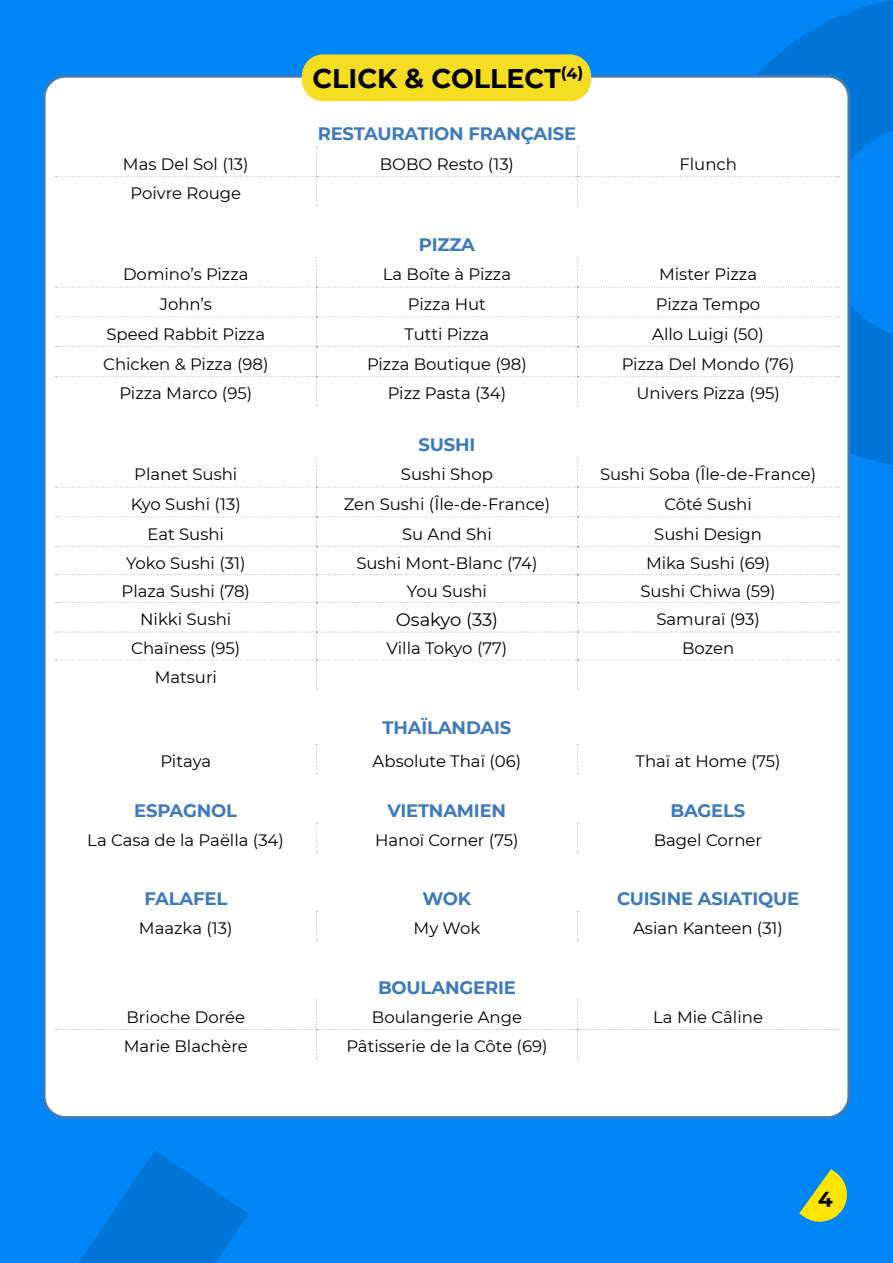
<style>
.page{position:relative;width:893px;height:1263px;background:#0086f7}
.page>*{position:absolute;margin:0;border:0;box-sizing:border-box;transform-origin:0 0}
.t1{font:700 27px "Montserrat";color:#020203}
.t2{font:700 18px "Montserrat";letter-spacing:-.01em;color:#3b7abe}
.t3{font:18px "Montserrat";color:#000}
.t4{font:16.5px "Montserrat";color:#000}
</style>
<div class="page">
<svg style="left:696px;top:0;width:197px;height:465px;fill:#007ad8"></svg>
<div style="left:44px;top:76px;width:805px;height:1041px;background:#fff;border-radius:21px"></div>
<svg style="left:56px;top:147px;width:783px;height:59px"></svg>
<svg style="left:56px;top:257px;width:783px;height:149px"></svg>
<svg style="left:56px;top:457px;width:783px;height:233px"></svg>
<svg style="left:79px;top:1150px;width:170px;height:113px"></svg>
<div style="left:302px;top:54px;width:289px;height:47px;background:#f4dd22;border-radius:21px"></div>
<svg style="left:316px;top:823px;width:1px;height:30px"></svg>
<svg style="left:577px;top:823px;width:1px;height:30px"></svg>
<svg style="left:316px;top:911px;width:1px;height:30px"></svg>
<svg style="left:577px;top:911px;width:1px;height:30px"></svg>
<svg style="left:56px;top:1000px;width:783px;height:59px"></svg>
<svg style="left:316px;top:744px;width:1px;height:30px"></svg>
<svg style="left:577px;top:744px;width:1px;height:30px"></svg>
<svg style="left:799px;top:1169px;width:48px;height:53px"></svg>
<h1 class="t1" style="left:312px;top:59px;width:272px">CLICK &amp; COLLECT<sup>(4)</sup></h1>
<p class="t2" style="left:318px;top:121px;width:260px">RESTAURATION FRANÇAISE</p>
<p class="t4" style="left:123px;top:152px;width:127px">Mas Del Sol (13)</p>
<p class="t4" style="left:380px;top:152px;width:136px">BOBO Resto (13)</p>
<p class="t4" style="left:679px;top:152px;width:59px">Flunch</p>
<p class="t4" style="left:130px;top:182px;width:112px">Poivre Rouge</p>
<p class="t2" style="left:419px;top:232px;width:58px">PIZZA</p>
<p class="t4" style="left:123px;top:263px;width:127px">Domino’s Pizza</p>
<p class="t4" style="left:383px;top:263px;width:130px">La Boîte à Pizza</p>
<p class="t4" style="left:659px;top:263px;width:100px">Mister Pizza</p>
<p class="t4" style="left:160px;top:293px;width:54px">John’s</p>
<p class="t4" style="left:408px;top:293px;width:80px">Pizza Hut</p>
<p class="t4" style="left:656px;top:293px;width:106px">Pizza Tempo</p>
<p class="t4" style="left:106px;top:323px;width:160px">Speed Rabbit Pizza</p>
<p class="t4" style="left:405px;top:323px;width:86px">Tutti Pizza</p>
<p class="t4" style="left:652px;top:323px;width:113px">Allo Luigi (50)</p>
<p class="t4" style="left:103px;top:352px;width:167px">Chicken &amp; Pizza (98)</p>
<p class="t4" style="left:367px;top:352px;width:161px">Pizza Boutique (98)</p>
<p class="t4" style="left:622px;top:352px;width:174px">Pizza Del Mondo (76)</p>
<p class="t4" style="left:119px;top:382px;width:134px">Pizza Marco (95)</p>
<p class="t4" style="left:388px;top:382px;width:120px">Pizz Pasta (34)</p>
<p class="t4" style="left:636px;top:382px;width:145px">Univers Pizza (95)</p>
<p class="t2" style="left:418px;top:432px;width:58px">SUSHI</p>
<p class="t4" style="left:134px;top:463px;width:105px">Planet Sushi</p>
<p class="t4" style="left:401px;top:463px;width:94px">Sushi Shop</p>
<p class="t4" style="left:600px;top:463px;width:218px">Sushi Soba (Île-de-France)</p>
<p class="t4" style="left:131px;top:493px;width:112px">Kyo Sushi (13)</p>
<p class="t4" style="left:344px;top:493px;width:208px">Zen Sushi (Île-de-France)</p>
<p class="t4" style="left:664px;top:493px;width:89px">Côté Sushi</p>
<p class="t4" style="left:147px;top:522px;width:78px">Eat Sushi</p>
<p class="t4" style="left:402px;top:522px;width:91px">Su And Shi</p>
<p class="t4" style="left:654px;top:522px;width:109px">Sushi Design</p>
<p class="t4" style="left:126px;top:551px;width:121px">Yoko Sushi (31)</p>
<p class="t4" style="left:356px;top:551px;width:183px">Sushi Mont-Blanc (74)</p>
<p class="t4" style="left:646px;top:551px;width:126px">Mika Sushi (69)</p>
<p class="t4" style="left:121px;top:579px;width:130px">Plaza Sushi (78)</p>
<p class="t4" style="left:407px;top:579px;width:82px">You Sushi</p>
<p class="t4" style="left:640px;top:579px;width:137px">Sushi Chiwa (59)</p>
<p class="t4" style="left:140px;top:608px;width:93px">Nikki Sushi</p>
<p class="t3" style="left:396px;top:607px;width:104px">Osakyo (33)</p>
<p class="t4" style="left:656px;top:608px;width:105px">Samuraï (93)</p>
<p class="t4" style="left:131px;top:637px;width:111px">Chaïness (95)</p>
<p class="t4" style="left:387px;top:637px;width:122px">Villa Tokyo (77)</p>
<p class="t4" style="left:682px;top:637px;width:54px">Bozen</p>
<p class="t4" style="left:155px;top:665px;width:64px">Matsuri</p>
<p class="t2" style="left:383px;top:715px;width:130px">THAÏLANDAIS</p>
<p class="t4" style="left:160px;top:750px;width:52px">Pitaya</p>
<p class="t4" style="left:373px;top:750px;width:150px">Absolute Thaï (06)</p>
<p class="t4" style="left:636px;top:750px;width:147px">Thaï at Home (75)</p>
<p class="t2" style="left:134px;top:797px;width:104px">ESPAGNOL</p>
<p class="t2" style="left:387px;top:797px;width:120px">VIETNAMIEN</p>
<p class="t2" style="left:671px;top:797px;width:76px">BAGELS</p>
<p class="t4" style="left:87px;top:828px;width:198px">La Casa de la Paëlla (34)</p>
<p class="t4" style="left:375px;top:828px;width:145px">Hanoï Corner (75)</p>
<p class="t4" style="left:654px;top:828px;width:110px">Bagel Corner</p>
<p class="t2" style="left:144px;top:885px;width:84px">FALAFEL</p>
<p class="t2" style="left:423px;top:885px;width:50px">WOK</p>
<p class="t2" style="left:617px;top:885px;width:184px">CUISINE ASIATIQUE</p>
<p class="t4" style="left:139px;top:916px;width:95px">Maazka (13)</p>
<p class="t4" style="left:414px;top:916px;width:68px">My Wok</p>
<p class="t4" style="left:633px;top:916px;width:151px">Asian Kanteen (31)</p>
<p class="t2" style="left:378px;top:974px;width:139px">BOULANGERIE</p>
<p class="t4" style="left:126px;top:1005px;width:120px">Brioche Dorée</p>
<p class="t4" style="left:372px;top:1005px;width:152px">Boulangerie Ange</p>
<p class="t4" style="left:653px;top:1005px;width:111px">La Mie Câline</p>
<p class="t4" style="left:124px;top:1035px;width:126px">Marie Blachère</p>
<p class="t4" style="left:346px;top:1035px;width:203px">Pâtisserie de la Côte (69)</p>
</div>
